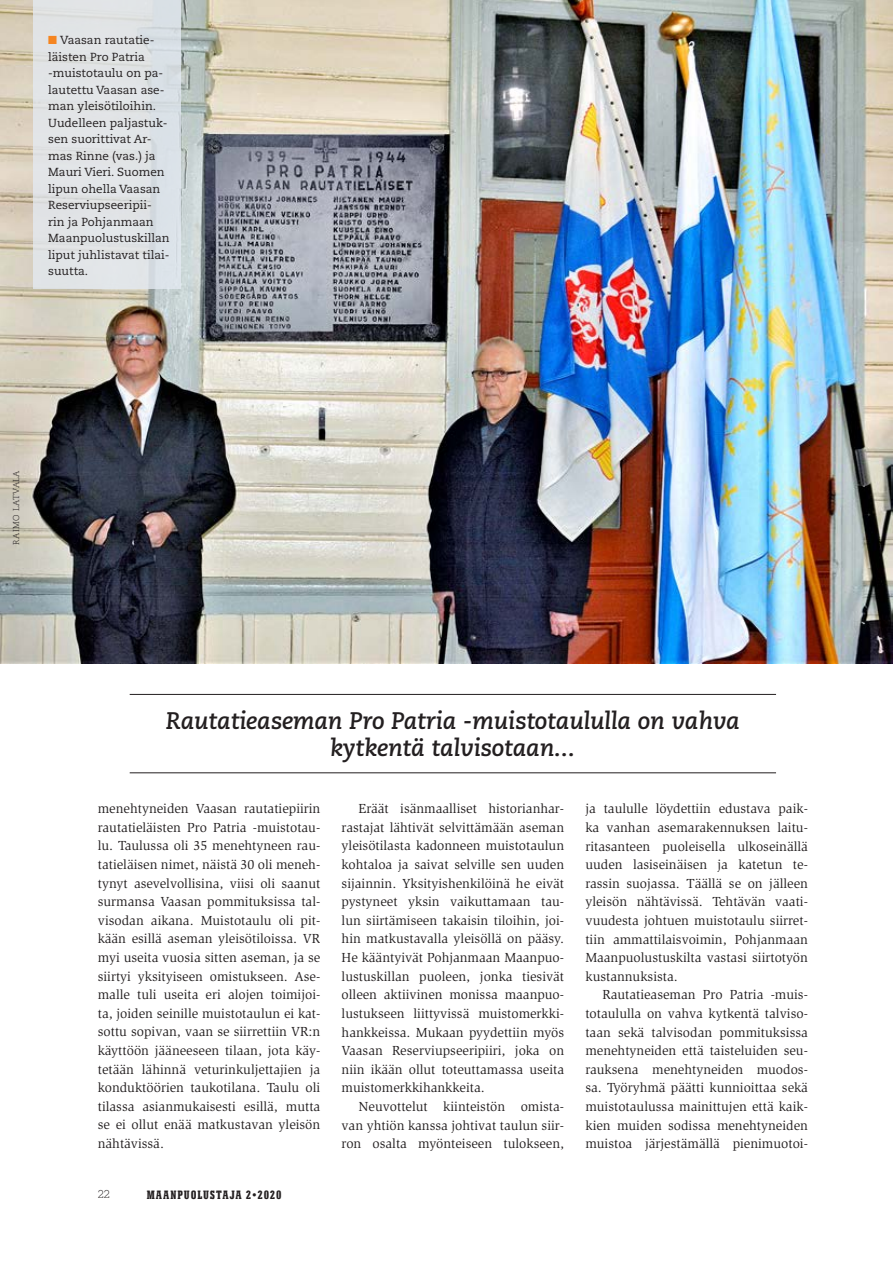
<style>
.page{position:relative;width:893px;height:1263px;background:#fff}
.page>*{position:absolute;margin:0;border:0;box-sizing:border-box;transform-origin:0 0}
.t1{font:italic 700 24px/27px "Caecilia LT Std";letter-spacing:-.01em;color:#231f20;text-align:center}
.t2{font:13.5px/18.6px "Slimbach Std";color:#231f20;text-align:justify}
.t3{font:11.7px/16.5px "Caecilia LT Std";color:#231f20}
.t4{font:800 condensed 11.25px "Stymie BT";letter-spacing:.075em;color:#231f20}
.t5{font:300 11.25px "Stymie BT";color:#231f20}
.t6{font:300 8.55px "Caecilia LT Std";letter-spacing:.05em;color:#231f20}
.s1{color:#f58520}
</style>
<div class="page">
<img style="left:0;top:0;width:893px;height:663px">
<hr style="left:130px;top:694px;width:646px;height:1px;background:#231f20">
<hr style="left:130px;top:772px;width:646px;height:1px;background:#231f20">
<div style="left:33px;top:0;width:148px;height:289px;background:#e1e4e6"></div>
<p class="t3" style="left:48px;top:32px;width:123px"><span class="s1">■</span> Vaasan rautatie&shy;läisten Pro Patria -muistotaulu on pa&shy;lautettu Vaasan ase&shy;man yleisötiloihin.<br>Uudelleen paljastuk&shy;sen suorittivat Ar&shy;mas Rinne (vas.) ja<br>Mauri Vieri. Suomen lipun ohella Vaasan<br>Reserviupseeripii&shy;rin ja Pohjanmaan<br>Maanpuolustuskillan liput juhlistavat tilai&shy;suutta.</p>
<p class="t6" style="left:12px;top:545px;width:76px;rotate:-90deg">RAIMO LATVALA</p>
<h1 class="t1" style="left:166px;top:707px;width:576px">Rautatieaseman Pro Patria -muistotaululla on vahva kytkentä talvisotaan...</h1>
<p class="t2" style="left:98px;top:799px;width:224px">menehtyneiden Vaasan rautatiepiirin rautatieläisten Pro Patria -muistotau&shy;lu. Taulussa oli 35 menehtyneen rau&shy;tatieläisen nimet, näistä 30 oli meneh&shy;tynyt asevelvollisina, viisi oli saanut surmansa Vaasan pommituksissa tal&shy;visodan aikana. Muistotaulu oli pit&shy;kään esillä aseman yleisötiloissa. VR myi useita vuosia sitten aseman, ja se siirtyi yksityiseen omistukseen. Ase&shy;malle tuli useita eri alojen toimijoi&shy;ta, joiden seinille muistotaulun ei kat&shy;sottu sopivan, vaan se siirrettiin VR:n käyttöön jääneeseen tilaan, jota käy&shy;tetään lähinnä veturinkuljettajien ja konduktöörien taukotilana. Taulu oli tilassa asianmukaisesti esillä, mutta se ei ollut enää matkustavan yleisön nähtävissä.</p>
<p class="t2" style="left:342px;top:799px;width:224px;text-indent:17px">Eräät isänmaalliset historianhar&shy;rastajat lähtivät selvittämään aseman yleisötilasta kadonneen muistotaulun kohtaloa ja saivat selville sen uuden sijainnin. Yksityishenkilöinä he eivät pystyneet yksin vaikuttamaan tau&shy;lun siirtämiseen takaisin tiloihin, joi&shy;hin matkustavalla yleisöllä on pääsy.<br>He kääntyivät Pohjanmaan Maanpuo&shy;lustuskillan puoleen, jonka tiesivät olleen aktiivinen monissa maanpuo&shy;lustukseen liittyvissä muistomerkki&shy;hankkeissa. Mukaan pyydettiin myös Vaasan Reserviupseeripiiri, joka on niin ikään ollut toteuttamassa useita muistomerkkihankkeita.</p>
<p class="t2" style="left:342px;top:1097px;width:224px;text-indent:17px">Neuvottelut kiinteistön omista&shy;van yhtiön kanssa johtivat taulun siir&shy;ron osalta myönteiseen tulokseen,</p>
<p class="t5" style="left:98px;top:1187px;width:14px">22</p>
<p class="t4" style="left:147px;top:1187px;width:136px">MAANPUOLUSTAJA 2•2020</p>
<p class="t2" style="left:585px;top:799px;width:224px">ja taululle löydettiin edustava paik&shy;ka vanhan asemarakennuksen laitu&shy;ritasanteen puoleisella ulkoseinällä uuden lasiseinäisen ja katetun te&shy;rassin suojassa. Täällä se on jälleen yleisön nähtävissä. Tehtävän vaati&shy;vuudesta johtuen muistotaulu siirret&shy;tiin ammattilaisvoimin, Pohjanmaan Maanpuolustuskilta vastasi siirtotyön kustannuksista.</p>
<p class="t2" style="left:585px;top:986px;width:224px;text-indent:17px">Rautatieaseman Pro Patria -muis&shy;totaululla on vahva kytkentä talviso&shy;taan sekä talvisodan pommituksissa menehtyneiden että taisteluiden seu&shy;rauksena menehtyneiden muodos&shy;sa. Työryhmä päätti kunnioittaa sekä muistotaulussa mainittujen että kaik&shy;kien muiden sodissa menehtyneiden muistoa järjestämällä pienimuotoi-</p>
</div>
